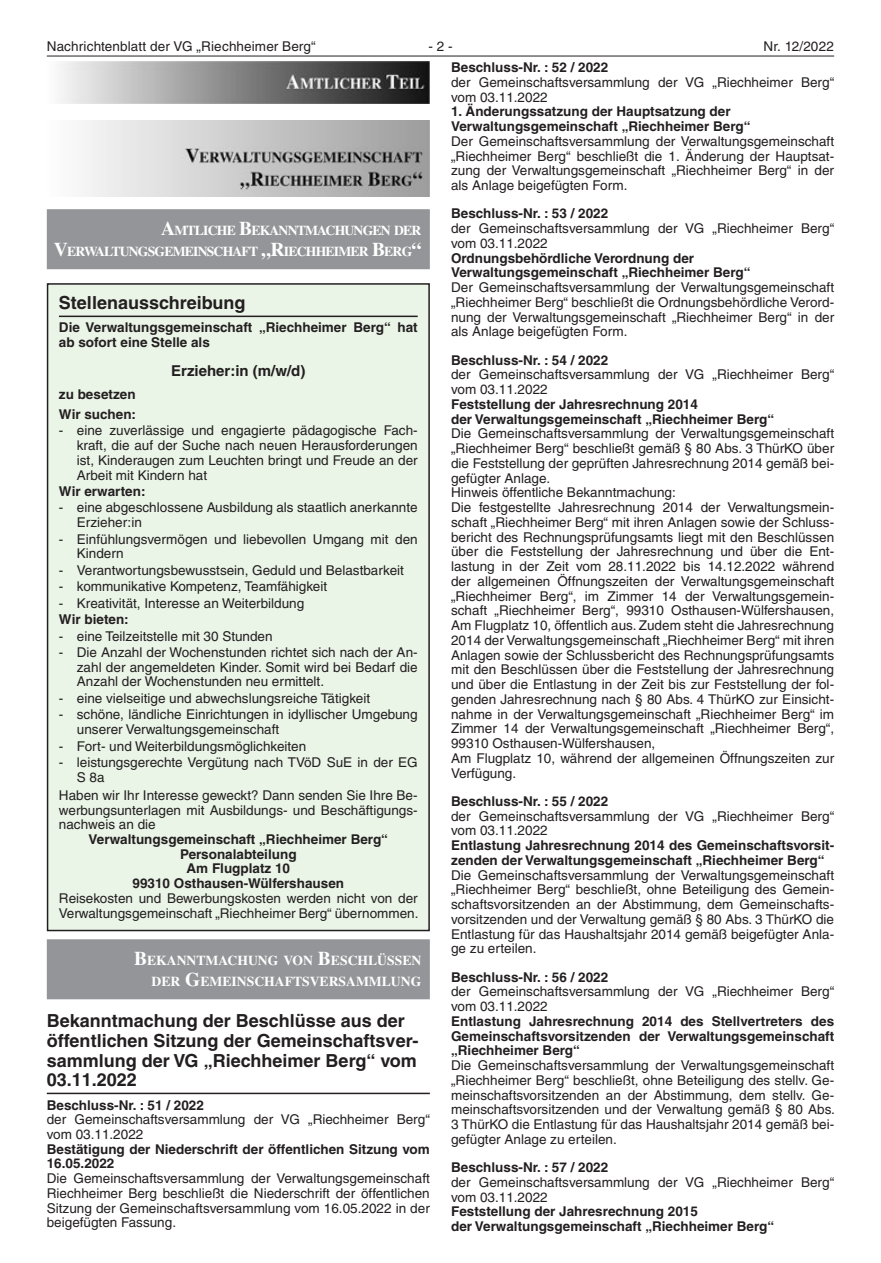
<style>
.page{position:relative;width:881px;height:1263px;background:#fff}
.page>*{position:absolute;margin:0;border:0;box-sizing:border-box;transform-origin:0 0}
.Überschrift{font:700 18px/19.6px "Helvetica LT";color:#231f20}
.Zwischenüberschrift{font:700 15px "Helvetica LT";color:#231f20}
.Rasterbalken_2_zeili{font:700 13.65px/21.3px "Times LT";letter-spacing:-.055em;color:#fff;text-align:right}
.Rasterbalken_2_zeili-2{font:700 13.65px/21.3px "Times LT";color:#fff;text-align:right}
.t1{font:13.5px/14.7px "Helvetica LT";color:#231f20}
.t2{font:700 13.5px/14.7px "Helvetica LT";color:#231f20}
.s1{font-size:19.5px}
</style>
<div class="page">
<hr style="left:47px;top:56px;width:786px;height:1px;background:#231f20">
<div style="left:47px;top:209px;width:382px;height:60px;background:#939598"></div>
<div style="left:47px;top:939px;width:382px;height:60px;background:#939598"></div>
<hr style="left:47px;top:1093px;width:382px;height:1px;background:#231f20">
<img style="left:60px;top:62px;width:369px;height:41px">
<img style="left:85px;top:120px;width:344px;height:77px">
<div style="left:48px;top:284px;width:381px;height:646px;background:#eaf4e7"></div>
<hr style="left:59px;top:316px;width:358px;height:1px;background:#231f20">
<div style="left:47px;top:283px;width:382px;height:648px;border:2px solid #231f20"></div>
<p class="t1" style="left:47px;top:39px;width:270px">Nachrichtenblatt der VG „Riechheimer Berg“</p>
<p class="t1" style="left:428px;top:39px;width:26px">- 2 -</p>
<p class="t1" style="left:763px;top:39px;width:72px">Nr. 12/2022</p>
<p class="t2" style="left:451px;top:60px;width:159px">Beschluss-Nr. : 52 / 2022</p>
<p class="t1" style="left:451px;top:75px;width:384px">der Gemeinschaftsversammlung der VG „Riechheimer Berg“ vom 03.11.2022</p>
<p class="t2" style="left:451px;top:104px;width:281px">1. Änderungssatzung der Hauptsatzung der</p>
<p class="t2" style="left:451px;top:119px;width:301px">Verwaltungsgemeinschaft „Riechheimer Berg“</p>
<p class="t1" style="left:451px;top:134px;width:384px;text-align:justify">Der Gemeinschaftsversammlung der Verwaltungsgemeinschaft „Riechheimer Berg“ beschließt die 1. Änderung der Hauptsat&shy;zung der Verwaltungsgemeinschaft „Riechheimer Berg“ in der als Anlage beigefügten Form.</p>
<p class="t2" style="left:451px;top:206px;width:159px">Beschluss-Nr. : 53 / 2022</p>
<p class="t1" style="left:451px;top:221px;width:384px">der Gemeinschaftsversammlung der VG „Riechheimer Berg“ vom 03.11.2022</p>
<p class="t2" style="left:451px;top:250px;width:244px">Ordnungsbehördliche Verordnung der</p>
<p class="t2" style="left:451px;top:265px;width:301px">Verwaltungsgemeinschaft „Riechheimer Berg“</p>
<p class="t1" style="left:451px;top:280px;width:384px;text-align:justify">Der Gemeinschaftsversammlung der Verwaltungsgemeinschaft „Riechheimer Berg“ beschließt die Ordnungsbehördliche Verord&shy;nung der Verwaltungsgemeinschaft „Riechheimer Berg“ in der als Anlage beigefügten Form.</p>
<p class="t2" style="left:451px;top:352px;width:159px">Beschluss-Nr. : 54 / 2022</p>
<p class="t1" style="left:451px;top:367px;width:384px">der Gemeinschaftsversammlung der VG „Riechheimer Berg“ vom 03.11.2022</p>
<p class="t2" style="left:451px;top:396px;width:248px">Feststellung der Jahresrechnung 2014</p>
<p class="t2" style="left:451px;top:411px;width:324px">der Verwaltungsgemeinschaft „Riechheimer Berg“</p>
<p class="t1" style="left:451px;top:426px;width:384px;text-align:justify">Die Gemeinschaftsversammlung der Verwaltungsgemeinschaft „Riechheimer Berg“ beschließt gemäß § 80 Abs. 3 ThürKO über die Feststellung der geprüften Jahresrechnung 2014 gemäß bei&shy;gefügter Anlage.</p>
<p class="t1" style="left:451px;top:485px;width:226px">Hinweis öffentliche Bekanntmachung:</p>
<p class="t1" style="left:451px;top:500px;width:384px;text-align:justify">Die festgestellte Jahresrechnung 2014 der Verwaltungsmein&shy;schaft „Riechheimer Berg“ mit ihren Anlagen sowie der Schluss&shy;bericht des Rechnungsprüfungsamts liegt mit den Beschlüssen über die Feststellung der Jahresrechnung und über die Ent&shy;lastung in der Zeit vom 28.11.2022 bis 14.12.2022 während der allgemeinen Öffnungszeiten der Verwaltungsgemeinschaft „Riechheimer Berg“, im Zimmer 14 der Verwaltungsgemein&shy;schaft „Riechheimer Berg“, 99310 Osthausen-Wülfershausen, Am Flugplatz 10, öffentlich aus. Zudem steht die Jahresrechnung 2014 der Verwaltungsgemeinschaft „Riechheimer Berg“ mit ihren Anlagen sowie der Schlussbericht des Rechnungsprüfungsamts mit den Beschlüssen über die Feststellung der Jahresrechnung und über die Entlastung in der Zeit bis zur Feststellung der fol&shy;genden Jahresrechnung nach § 80 Abs. 4 ThürKO zur Einsicht&shy;nahme in der Verwaltungsgemeinschaft „Riechheimer Berg“ im Zimmer 14 der Verwaltungsgemeinschaft „Riechheimer Berg“, 99310 Osthausen-Wülfershausen,</p>
<p class="t1" style="left:451px;top:751px;width:384px">Am Flugplatz 10, während der allgemeinen Öffnungszeiten zur<br>Verfügung.</p>
<p class="t2" style="left:451px;top:793px;width:159px">Beschluss-Nr. : 55 / 2022</p>
<p class="t1" style="left:451px;top:808px;width:384px">der Gemeinschaftsversammlung der VG „Riechheimer Berg“ vom 03.11.2022</p>
<p class="t2" style="left:451px;top:838px;width:384px">Entlastung Jahresrechnung 2014 des Gemeinschaftsvorsit&shy;zenden der Verwaltungsgemeinschaft „Riechheimer Berg“</p>
<p class="t1" style="left:451px;top:867px;width:384px;text-align:justify">Die Gemeinschaftsversammlung der Verwaltungsgemeinschaft „Riechheimer Berg“ beschließt, ohne Beteiligung des Gemein&shy;schaftsvorsitzenden an der Abstimmung, dem Gemeinschafts&shy;vorsitzenden und der Verwaltung gemäß § 80 Abs. 3 ThürKO die Entlastung für das Haushaltsjahr 2014 gemäß beigefügter Anla&shy;ge zu erteilen.</p>
<p class="t2" style="left:451px;top:969px;width:159px">Beschluss-Nr. : 56 / 2022</p>
<p class="t1" style="left:451px;top:984px;width:384px">der Gemeinschaftsversammlung der VG „Riechheimer Berg“ vom 03.11.2022</p>
<p class="t2" style="left:451px;top:1013px;width:384px;text-align:justify">Entlastung Jahresrechnung 2014 des Stellvertreters des Gemeinschaftsvorsitzenden der Verwaltungsgemeinschaft „Riechheimer Berg“</p>
<p class="t1" style="left:451px;top:1058px;width:385px;text-align:justify">Die Gemeinschaftsversammlung der Verwaltungsgemeinschaft „Riechheimer Berg“ beschließt, ohne Beteiligung des stellv. Ge&shy;meinschaftsvorsitzenden an der Abstimmung, dem stellv. Ge&shy;meinschaftsvorsitzenden und der Verwaltung gemäß § 80 Abs.<br>3 ThürKO die Entlastung für das Haushaltsjahr 2014 gemäß bei&shy;gefügter Anlage zu erteilen.</p>
<p class="t2" style="left:451px;top:1160px;width:159px">Beschluss-Nr. : 57 / 2022</p>
<p class="t1" style="left:451px;top:1175px;width:384px">der Gemeinschaftsversammlung der VG „Riechheimer Berg“ vom 03.11.2022</p>
<p class="t2" style="left:451px;top:1204px;width:248px">Feststellung der Jahresrechnung 2015</p>
<p class="t2" style="left:451px;top:1219px;width:324px">der Verwaltungsgemeinschaft „Riechheimer Berg“</p>
<p class="Rasterbalken_2_zeili" style="left:54px;top:219px;width:369px"><span class="s1">A</span>MTLICHE <span class="s1">B</span>EKANNTMACHUNGEN DER<br><span class="s1">V</span>ERWALTUNGSGEMEINSCHAFT <span class="s1">„R</span>IECHHEIMER <span class="s1">B</span>ERG<span class="s1">“</span></p>
<p class="Überschrift" style="left:59px;top:293px;width:188px">Stellenausschreibung</p>
<p class="t2" style="left:59px;top:320px;width:360px">Die Verwaltungsgemeinschaft „Riechheimer Berg“ hat ab sofort eine Stelle als</p>
<p class="Zwischenüberschrift" style="left:171px;top:362px;width:136px">Erzieher:in (m/w/d)</p>
<p class="t2" style="left:59px;top:387px;width:78px">zu besetzen</p>
<p class="t2" style="left:59px;top:407px;width:79px">Wir suchen:</p>
<p class="t1" style="left:59px;top:423px;width:6px">-</p>
<p class="t1" style="left:77px;top:423px;width:342px;text-align:justify">eine zuverlässige und engagierte pädagogische Fach&shy;kraft, die auf der Suche nach neuen Herausforderungen ist, Kinderaugen zum Leuchten bringt und Freude an der Arbeit mit Kindern hat</p>
<p class="t2" style="left:59px;top:484px;width:88px">Wir erwarten:</p>
<p class="t1" style="left:59px;top:500px;width:6px">-</p>
<p class="t1" style="left:77px;top:500px;width:342px">eine abgeschlossene Ausbildung als staatlich anerkannte<br>Erzieher:in</p>
<p class="t1" style="left:59px;top:531px;width:6px">-</p>
<p class="t1" style="left:77px;top:531px;width:342px">Einfühlungsvermögen und liebevollen Umgang mit den<br>Kindern</p>
<p class="t1" style="left:59px;top:563px;width:6px">-</p>
<p class="t1" style="left:77px;top:563px;width:328px">Verantwortungsbewusstsein, Geduld und Belastbarkeit</p>
<p class="t1" style="left:59px;top:579px;width:6px">-</p>
<p class="t1" style="left:77px;top:579px;width:252px">kommunikative Kompetenz, Teamfähigkeit</p>
<p class="t1" style="left:59px;top:596px;width:6px">-</p>
<p class="t1" style="left:77px;top:596px;width:229px">Kreativität, Interesse an Weiterbildung</p>
<p class="t2" style="left:59px;top:612px;width:71px">Wir bieten:</p>
<p class="t1" style="left:59px;top:628px;width:6px">-</p>
<p class="t1" style="left:77px;top:628px;width:197px">eine Teilzeitstelle mit 30 Stunden</p>
<p class="t1" style="left:59px;top:645px;width:6px">-</p>
<p class="t1" style="left:77px;top:645px;width:342px;text-align:justify">Die Anzahl der Wochenstunden richtet sich nach der An&shy;zahl der angemeldeten Kinder. Somit wird bei Bedarf die Anzahl der Wochenstunden neu ermittelt.</p>
<p class="t1" style="left:59px;top:691px;width:6px">-</p>
<p class="t1" style="left:77px;top:691px;width:294px">eine vielseitige und abwechslungsreiche Tätigkeit</p>
<p class="t1" style="left:59px;top:707px;width:6px">-</p>
<p class="t1" style="left:77px;top:707px;width:342px">schöne, ländliche Einrichtungen in idyllischer Umgebung unserer Verwaltungsgemeinschaft</p>
<p class="t1" style="left:59px;top:738px;width:6px">-</p>
<p class="t1" style="left:77px;top:738px;width:231px">Fort- und Weiterbildungsmöglichkeiten</p>
<p class="t1" style="left:59px;top:755px;width:6px">-</p>
<p class="t1" style="left:77px;top:755px;width:342px">leistungsgerechte Vergütung nach TVöD SuE in der EG<br>S 8a</p>
<p class="t1" style="left:59px;top:788px;width:360px;text-align:justify">Haben wir Ihr Interesse geweckt? Dann senden Sie Ihre Be&shy;werbungsunterlagen mit Ausbildungs- und Beschäftigungs&shy;nachweis an die</p>
<p class="t2" style="left:89px;top:832px;width:301px">Verwaltungsgemeinschaft „Riechheimer Berg“</p>
<p class="t2" style="left:180px;top:846px;width:118px">Personalabteilung</p>
<p class="t2" style="left:186px;top:861px;width:105px">Am Flugplatz 10</p>
<p class="t2" style="left:132px;top:876px;width:213px">99310 Osthausen-Wülfershausen</p>
<p class="t1" style="left:59px;top:891px;width:361px">Reisekosten und Bewerbungskosten werden nicht von der<br>Verwaltungsgemeinschaft „Riechheimer Berg“ übernommen.</p>
<p class="Rasterbalken_2_zeili-2" style="left:134px;top:949px;width:288px"><span class="s1">B</span>EKANNTMACHUNG VON <span class="s1">B</span>ESCHLÜSSEN<br>DER <span class="s1">G</span>EMEINSCHAFTSVERSAMMLUNG</p>
<p class="Überschrift" style="left:47px;top:1011px;width:373px">Bekanntmachung der Beschlüsse aus der öffentlichen Sitzung der Gemeinschaftsver&shy;sammlung der VG „Riechheimer Berg“ vom 03.11.2022</p>
<p class="t2" style="left:47px;top:1097px;width:159px">Beschluss-Nr. : 51 / 2022</p>
<p class="t1" style="left:47px;top:1112px;width:384px">der Gemeinschaftsversammlung der VG „Riechheimer Berg“ vom 03.11.2022</p>
<p class="t2" style="left:47px;top:1141px;width:384px">Bestätigung der Niederschrift der öffentlichen Sitzung vom<br>16.05.2022</p>
<p class="t1" style="left:47px;top:1171px;width:384px;text-align:justify">Die Gemeinschaftsversammlung der Verwaltungsgemeinschaft Riechheimer Berg beschließt die Niederschrift der öffentlichen Sitzung der Gemeinschaftsversammlung vom 16.05.2022 in der beigefügten Fassung.</p>
</div>
